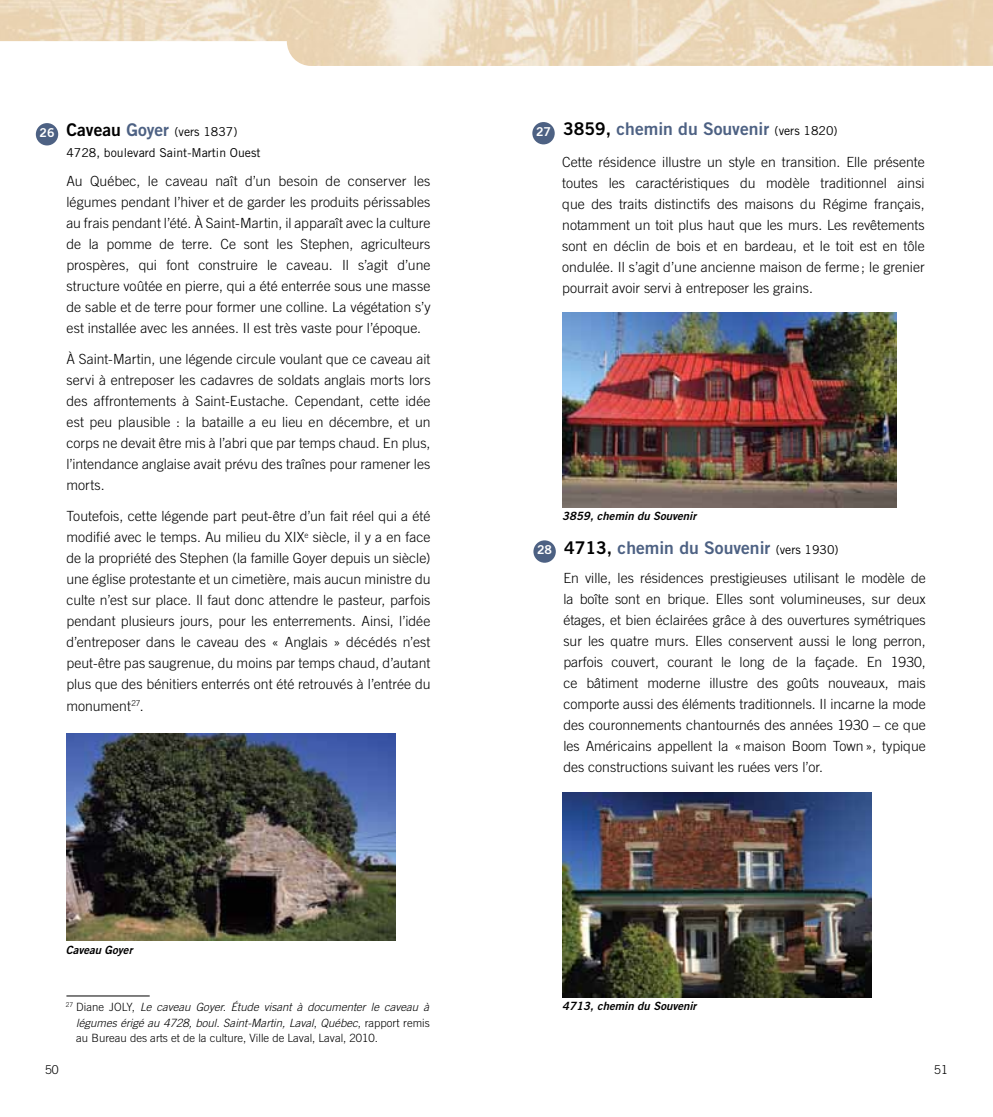
<style>
.page{position:relative;width:993px;height:1117px;background:#fff}
.page>*{position:absolute;margin:0;border:0;box-sizing:border-box;transform-origin:0 0}
.t1{font:17.5px "Trade Gothic LT Std Bd 2";color:#4d6183}
.t2{font:300 14px/21px "Trade Gothic LT Std";color:#000;text-align:justify}
.t3{font:12.25px/21px "Trade Gothic LT Std";color:#000}
.t4{font:300 12.25px "Trade Gothic LT Std";color:#000}
.t5{font:12.25px "Trade Gothic LT Std Bd 2";color:#fff}
.t6{font:italic 300 11.38px/15.8px "Trade Gothic LT Std";color:#000;text-align:justify}
.t7{font:11.38px "Trade Gothic LT Std Bd 2 Obl";color:#000}
.s1{font-family:"Trade Gothic LT Std Bd 2";font-size:17.5px}
.s2{font-family:"Trade Gothic LT Std Bd 2";font-size:17.5px;color:#4d6183}
.s3{font-style:normal}
.s4{font-size:12.25px;color:#fff}
.s5{color:#000}
.s6{font-family:"Trade Gothic LT Std";font-size:12.25px;color:#000}
</style>
<div class="page">
<div style="left:36px;top:123px;width:22px;height:22px;background:#4d6183;border-radius:50%"></div>
<img style="left:66px;top:733px;width:329px;height:207px">
<hr style="left:66px;top:995px;width:84px;height:1px;background:#000">
<div style="left:532px;top:122px;width:22px;height:22px;background:#4d6183;border-radius:50%"></div>
<div style="left:533px;top:540px;width:22px;height:22px;background:#4d6183;border-radius:50%"></div>
<img style="left:563px;top:312px;width:333px;height:195px">
<img style="left:563px;top:792px;width:308px;height:204px">
<img style="left:0;top:0;width:992px;height:66px">
<p class="t5" style="left:40px;top:125px;width:16px">26</p>
<p class="t3" style="left:66px;top:121px;width:195px"><span class="s1">Caveau</span> <span class="s2">Goyer</span> (vers 1837)<br>4728, boulevard Saint-Martin Ouest</p>
<p class="t2" style="left:66px;top:170px;width:365px">Au Québec, le caveau naît d’un besoin de conserver les légumes pendant l’hiver et de garder les produits périssables au frais pendant l’été. À Saint-Martin, il apparaît avec la culture de la pomme de terre. Ce sont les Stephen, agriculteurs prospères, qui font construire le caveau. Il s’agit d’une structure voûtée en pierre, qui a été enterrée sous une masse de sable et de terre pour former une colline. La végétation s’y est installée avec les années. Il est très vaste pour l’époque.</p>
<p class="t2" style="left:66px;top:348px;width:365px">À Saint-Martin, une légende circule voulant que ce caveau ait servi à entreposer les cadavres de soldats anglais morts lors des affrontements à Saint-Eustache. Cependant, cette idée est peu plausible : la bataille a eu lieu en décembre, et un corps ne devait être mis à l’abri que par temps chaud. En plus, l’intendance anglaise avait prévu des traînes pour ramener les morts.</p>
<p class="t2" style="left:66px;top:505px;width:365px">Toutefois, cette légende part peut-être d’un fait réel qui a été modifié avec le temps. Au milieu du XIX<sup>e</sup> siècle, il y a en face de la propriété des Stephen (la famille Goyer depuis un siècle) une église protestante et un cimetière, mais aucun ministre du culte n’est sur place. Il faut donc attendre le pasteur, parfois pendant plusieurs jours, pour les enterrements. Ainsi, l’idée d’entreposer dans le caveau des « Anglais » décédés n’est peut-être pas saugrenue, du moins par temps chaud, d’autant plus que des bénitiers enterrés ont été retrouvés à l’entrée du monument<sup>27</sup>.</p>
<p class="t7" style="left:66px;top:942px;width:68px">Caveau Goyer</p>
<p class="t6" style="left:76px;top:998px;width:355px;text-indent:-11px"><sup>27</sup> <span class="s3">Diane JOLY,</span> Le caveau Goyer. Étude visant à documenter le caveau à légumes érigé au 4728, boul. Saint-Martin, Laval<span class="s3">,</span> Québec<span class="s3">, rapport remis au Bureau des arts et de la culture, Ville de Laval, Laval, 2010.</span></p>
<p class="t4" style="left:45px;top:1061px;width:15px">50</p>
<p class="t1" style="left:536px;top:118px;width:303px"><span class="s4">27</span> <span class="s5">3859,</span> chemin du Souvenir <span class="s6">(vers 1820)</span></p>
<p class="t2" style="left:562px;top:151px;width:364px">Cette résidence illustre un style en transition. Elle présente toutes les caractéristiques du modèle traditionnel ainsi que des traits distinctifs des maisons du Régime français, notamment un toit plus haut que les murs. Les revêtements sont en déclin de bois et en bardeau, et le toit est en tôle ondulée. Il s’agit d’une ancienne maison de ferme ; le grenier pourrait avoir servi à entreposer les grains.</p>
<p class="t7" style="left:562px;top:509px;width:135px">3859, chemin du Souvenir</p>
<p class="t1" style="left:537px;top:536px;width:303px"><span class="s4">28</span> <span class="s5">4713,</span> chemin du Souvenir <span class="s6">(vers 1930)</span></p>
<p class="t2" style="left:563px;top:567px;width:364px">En ville, les résidences prestigieuses utilisant le modèle de la boîte sont en brique. Elles sont volumineuses, sur deux étages, et bien éclairées grâce à des ouvertures symétriques sur les quatre murs. Elles conservent aussi le long perron, parfois couvert, courant le long de la façade. En 1930, ce bâtiment moderne illustre des goûts nouveaux, mais comporte aussi des éléments traditionnels. Il incarne la mode des couronnements chantournés des années 1930 – ce que les Américains appellent la «maison Boom Town», typique des constructions suivant les ruées vers l’or.</p>
<p class="t7" style="left:562px;top:998px;width:135px">4713, chemin du Souvenir</p>
<p class="t4" style="left:933px;top:1061px;width:15px">51</p>
</div>
